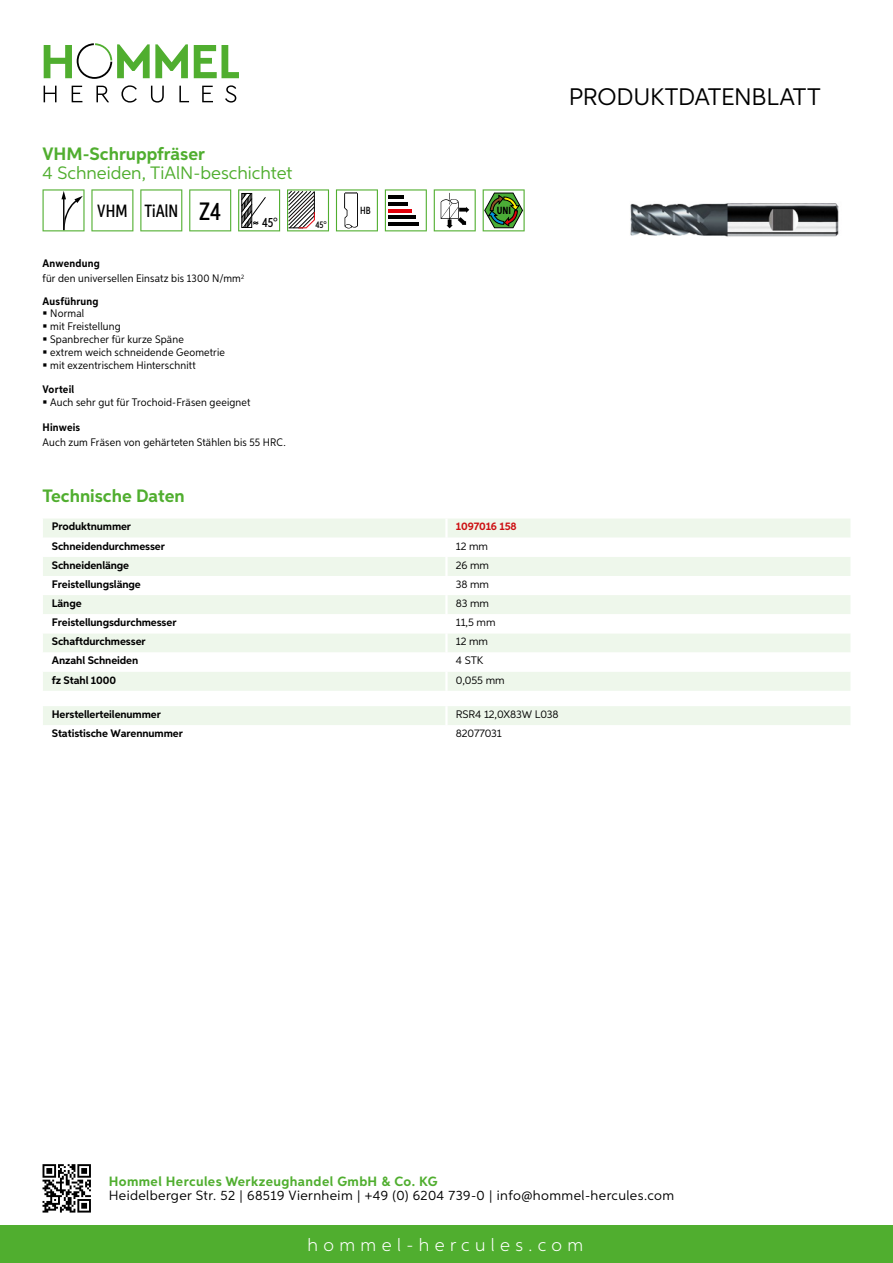
<style>
.page{position:relative;width:893px;height:1263px;background:#fff}
.page>*{position:absolute;margin:0;border:0;box-sizing:border-box;transform-origin:0 0}
.t1{font:24px "Aspira";letter-spacing:-.01em;color:#000}
.t2{font:700 18px "Aspira";color:#50ae2f}
.t3{font:18px "Aspira";color:#50ae2f}
.t4{font:300 18px "Aspira";letter-spacing:.3em;color:#fff}
.t5{font:500 17.85px "Aspira XX Nar";color:#000}
.t6{font:13.5px "Aspira";letter-spacing:.03em;color:#000}
.t7{font:700 13.5px "Aspira";letter-spacing:.03em;color:#50ae2f}
.t8{font:500 13.35px "Aspira XX Nar";color:#000}
.t9{font:10.95px/12.8px "Aspira Nar";letter-spacing:.015em;color:#000}
.t10{font:700 10.95px "Aspira";letter-spacing:-.01em;color:#000}
.t11{font:10.95px "Aspira";letter-spacing:-.01em;color:#000}
.t12{font:700 10.95px "Aspira Nar";letter-spacing:.02em;color:#000}
.t13{font:700 10.95px "Aspira";letter-spacing:-.01em;color:#cd1013}
.t14{font:700 10.35px "Aspira XX Nar";color:#000}
.t15{font:500 10.35px "Aspira XX Nar";color:#000}
.t16{font:500 9.6px "Aspira XX Nar";color:#000}
.s1{font-size:25.2px}
.s2{font-weight:700}
</style>
<div class="page">
<div style="left:0;top:1226px;width:893px;height:37px;background:#50ae2f"></div>
<svg style="left:43px;top:1164px;width:48px;height:48px"></svg>
<svg style="left:194px;top:45px;width:45px;height:33px"></svg>
<svg style="left:44px;top:43px;width:144px;height:36px"></svg>
<svg style="left:44px;top:86px;width:13px;height:16px"></svg>
<svg style="left:72px;top:86px;width:10px;height:16px"></svg>
<svg style="left:96px;top:86px;width:13px;height:16px"></svg>
<svg style="left:121px;top:85px;width:16px;height:18px"></svg>
<svg style="left:151px;top:86px;width:13px;height:17px"></svg>
<svg style="left:179px;top:86px;width:10px;height:16px"></svg>
<svg style="left:202px;top:86px;width:11px;height:16px"></svg>
<svg style="left:225px;top:85px;width:11px;height:18px"></svg>
<div style="left:43px;top:519px;width:807px;height:172px;background:#eef7eb"></div>
<svg style="left:43px;top:538px;width:807px;height:134px"></svg>
<hr style="left:445px;top:518px;width:3px;height:20px;background:#fff">
<hr style="left:445px;top:538px;width:3px;height:19px;background:#fff">
<hr style="left:445px;top:557px;width:3px;height:19px;background:#fff">
<hr style="left:445px;top:576px;width:3px;height:19px;background:#fff">
<hr style="left:445px;top:595px;width:3px;height:19px;background:#fff">
<hr style="left:445px;top:614px;width:3px;height:19px;background:#fff">
<hr style="left:445px;top:633px;width:3px;height:19px;background:#fff">
<hr style="left:445px;top:652px;width:3px;height:20px;background:#fff">
<hr style="left:445px;top:672px;width:3px;height:19px;background:#fff">
<div style="left:43px;top:706px;width:807px;height:19px;background:#eef7eb"></div>
<svg style="left:43px;top:189px;width:42px;height:42px"></svg>
<svg style="left:91px;top:189px;width:42px;height:42px"></svg>
<svg style="left:140px;top:189px;width:42px;height:42px"></svg>
<svg style="left:189px;top:189px;width:42px;height:42px"></svg>
<svg style="left:238px;top:189px;width:42px;height:42px"></svg>
<svg style="left:287px;top:189px;width:42px;height:42px"></svg>
<svg style="left:336px;top:189px;width:42px;height:42px"></svg>
<svg style="left:385px;top:189px;width:42px;height:42px"></svg>
<hr style="left:388px;top:196px;width:16px;height:3px;background:#000">
<hr style="left:388px;top:202px;width:20px;height:4px;background:#000">
<hr style="left:388px;top:209px;width:23px;height:3px;background:#e3000b">
<hr style="left:388px;top:216px;width:27px;height:3px;background:#000">
<hr style="left:388px;top:222px;width:31px;height:4px;background:#000">
<svg style="left:434px;top:189px;width:42px;height:42px"></svg>
<svg style="left:483px;top:189px;width:42px;height:42px"></svg>
<img style="left:630px;top:203px;width:209px;height:34px">
<h1 class="t1" style="left:569px;top:82px;width:253px">Produktdatenblatt</h1>
<h2 class="t2" style="left:43px;top:142px;width:164px">VHM-Schruppfräser</h2>
<h2 class="t3" style="left:43px;top:162px;width:251px">4 Schneiden, TiAlN -beschichtet</h2>
<h3 class="t5" style="left:97px;top:200px;width:125px">VHM TiAlN <span class="s1">Z4</span></h3>
<p class="t8" style="left:262px;top:215px;width:17px">45°</p>
<p class="t16" style="left:315px;top:219px;width:13px">45°</p>
<p class="t9" style="left:43px;top:256px;width:203px;line-height:15.1px"><span class="s2">Anwendung<br></span>für den universellen Einsatz bis 1300 N/mm<sup>2</sup></p>
<p class="t12" style="left:43px;top:294px;width:58px">Ausführung</p>
<p class="t9" style="left:50px;top:307px;width:176px">Normal<br>mit Freistellung<br>Spanbrecher für kurze Späne<br>extrem weich schneidende Geometrie mit exzentrischem Hinterschnitt</p>
<p class="t12" style="left:43px;top:382px;width:33px">Vorteil</p>
<p class="t9" style="left:50px;top:395px;width:202px">Auch sehr gut für Trochoid-Fräsen geeignet</p>
<p class="t12" style="left:43px;top:420px;width:39px">Hinweis</p>
<p class="t9" style="left:43px;top:436px;width:245px">Auch zum Fräsen von gehärteten Stählen bis 55 HRC.</p>
<p class="t15" style="left:360px;top:204px;width:12px">HB</p>
<p class="t14" style="left:497px;top:205px;width:16px">UNI</p>
<h2 class="t2" style="left:43px;top:484px;width:144px">Technische Daten</h2>
<p class="t10" style="left:52px;top:520px;width:81px">Produktnummer</p>
<p class="t13" style="left:456px;top:520px;width:62px">1097016 158</p>
<p class="t10" style="left:52px;top:539px;width:115px">Schneidendurchmesser</p>
<p class="t11" style="left:456px;top:539px;width:34px">12 mm</p>
<p class="t10" style="left:52px;top:558px;width:79px">Schneidenlänge</p>
<p class="t11" style="left:456px;top:558px;width:35px">26 mm</p>
<p class="t10" style="left:52px;top:577px;width:90px">Freistellungslänge</p>
<p class="t11" style="left:456px;top:577px;width:35px">38 mm</p>
<p class="t10" style="left:52px;top:596px;width:31px">Länge</p>
<p class="t11" style="left:456px;top:597px;width:35px">83 mm</p>
<p class="t10" style="left:52px;top:616px;width:126px">Freistellungsdurchmesser</p>
<p class="t11" style="left:456px;top:616px;width:41px">11,5 mm</p>
<p class="t10" style="left:52px;top:635px;width:95px">Schaftdurchmesser</p>
<p class="t11" style="left:456px;top:635px;width:34px">12 mm</p>
<p class="t10" style="left:52px;top:654px;width:88px">Anzahl Schneiden</p>
<p class="t11" style="left:456px;top:654px;width:23px">4 STK</p>
<p class="t10" style="left:52px;top:673px;width:66px">fz Stahl 1000</p>
<p class="t11" style="left:456px;top:673px;width:50px">0,055 mm</p>
<p class="t10" style="left:52px;top:708px;width:111px">Herstellerteilenummer</p>
<p class="t11" style="left:456px;top:708px;width:104px">RSR4 12,0X83W L038</p>
<p class="t10" style="left:52px;top:727px;width:132px">Statistische Warennummer</p>
<p class="t11" style="left:456px;top:727px;width:48px">82077031</p>
<p class="t7" style="left:109px;top:1172px;width:330px">Hommel Hercules Werkzeughandel GmbH &amp; Co. KG</p>
<p class="t6" style="left:109px;top:1187px;width:567px">Heidelberger Str. 52 | 68519 Viernheim | +49 (0) 6204 739-0 | info@hommel-hercules.com</p>
<h2 class="t4" style="left:307px;top:1234px;width:277px">hommel-hercules.com</h2>
</div>
